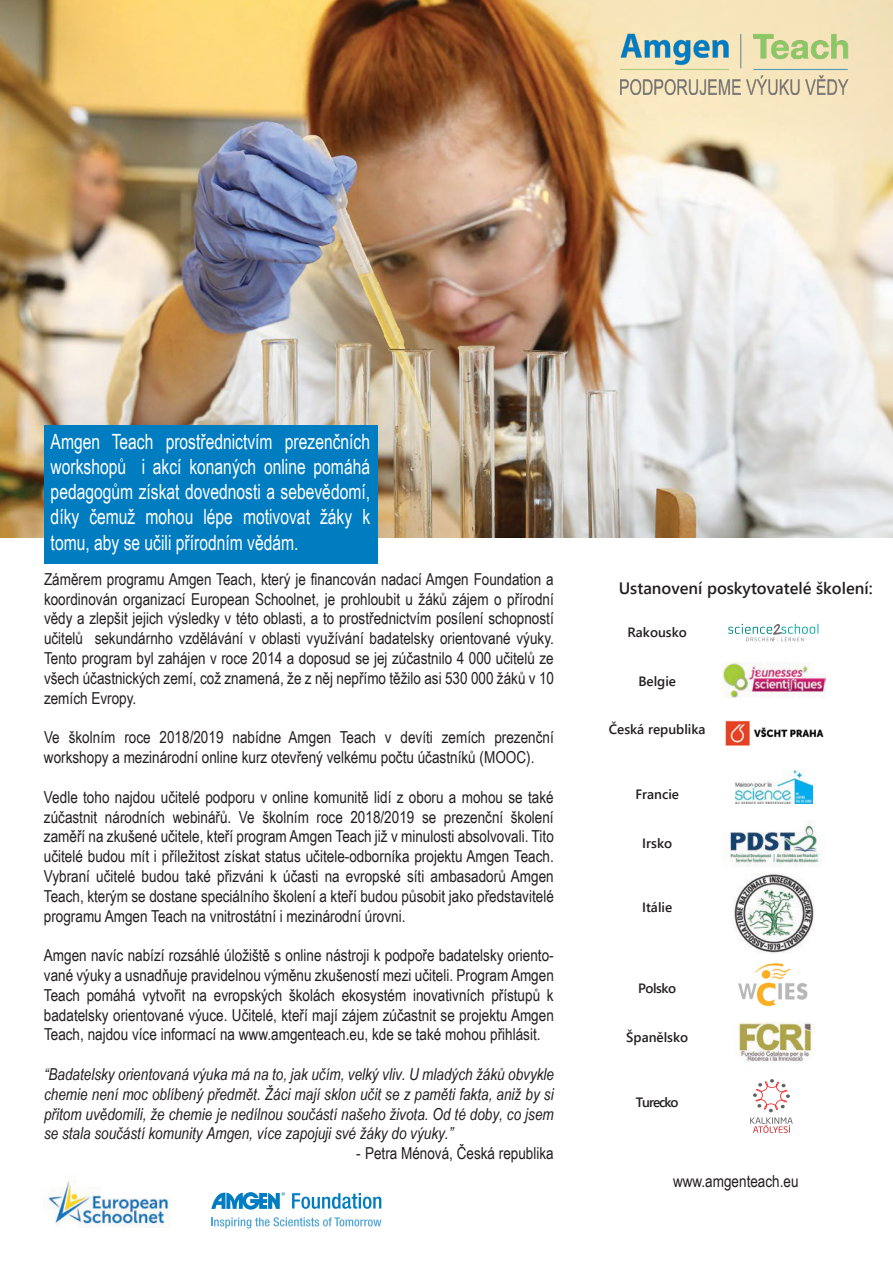
<style>
.page{position:relative;width:893px;height:1263px;background:#fff}
.page>*{position:absolute;margin:0;border:0;box-sizing:border-box;transform-origin:0 0}
.t1{font:21px/25.2px "Arial Narrow";color:#fff;text-align:justify;scale:.91 1}
.t2{font:16.5px/19.8px "Arial Narrow";color:#231f20;text-align:justify}
.t3{font:italic 16.5px/19.8px "Arial Narrow";color:#231f20;text-align:justify}
.t4{font:600 16.5px "Segoe UI";color:#231f20}
.t5{font:600 13.5px "Segoe UI";color:#231f20}
.t6{font:600 13.5px "Segoe UI";letter-spacing:-.08em;color:#231f20}
</style>
<div class="page">
<img style="left:0;top:0;width:893px;height:538px">
<svg style="left:750px;top:1079px;width:43px;height:54px"></svg>
<svg style="left:728px;top:624px;width:90px;height:17px"></svg>
<img style="left:723px;top:821px;width:98px;height:46px">
<img style="left:734px;top:873px;width:80px;height:81px">
<img style="left:725px;top:720px;width:99px;height:26px">
<img style="left:734px;top:1021px;width:80px;height:41px">
<img style="left:722px;top:663px;width:104px;height:35px">
<div style="left:44px;top:426px;width:333px;height:138px;background:#007cc1"></div>
<img style="left:736px;top:770px;width:76px;height:33px">
<img style="left:739px;top:963px;width:69px;height:44px">
<img style="left:43px;top:1175px;width:127px;height:52px">
<svg style="left:211px;top:1192px;width:74px;height:17px"></svg>
<svg style="left:292px;top:1193px;width:89px;height:16px"></svg>
<svg style="left:211px;top:1217px;width:170px;height:11px"></svg>
<img style="left:621px;top:28px;width:234px;height:67px">
<p class="t1" style="left:51px;top:428px;width:353px">Amgen Teach prostřednictvím prezenčních workshopů i akcí konaných online pomáhá pedagogům získat dovednosti a sebevědomí, díky čemuž mohou lépe motivovat žáky k tomu, aby se učili přírodním vědám.</p>
<p class="t2" style="left:44px;top:568px;width:511px">Záměrem programu Amgen Teach, který je financován nadací Amgen Foundation a koordinován organizací European Schoolnet, je prohloubit u žáků zájem o přírodní vědy a zlepšit jejich výsledky v této oblasti, a to prostřednictvím posílení schopností učitelů sekundárnho vzdělávání v oblasti využívání badatelsky orientované výuky.<br>Tento program byl zahájen v roce 2014 a doposud se jej zúčastnilo 4 000 učitelů ze všech účastnických zemí, což znamená, že z něj nepřímo těžilo asi 530 000 žáků v 10 zemích Evropy.</p>
<p class="t2" style="left:44px;top:727px;width:511px">Ve školním roce 2018/2019 nabídne Amgen Teach v devíti zemích prezenční workshopy a mezinárodní online kurz otevřený velkému počtu účastníků (MOOC).</p>
<p class="t2" style="left:44px;top:786px;width:511px">Vedle toho najdou učitelé podporu v online komunitě lidí z oboru a mohou se také zúčastnit národních webinářů. Ve školním roce 2018/2019 se prezenční školení zaměří na zkušené učitele, kteří program Amgen Teach již v minulosti absolvovali. Tito učitelé budou mít i příležitost získat status učitele-odborníka projektu Amgen Teach.<br>Vybraní učitelé budou také přizváni k účasti na evropské síti ambasadorů Amgen Teach, kterým se dostane speciálního školení a kteří budou působit jako představitelé programu Amgen Teach na vnitrostátní i mezinárodní úrovni.</p>
<p class="t2" style="left:44px;top:945px;width:511px">Amgen navíc nabízí rozsáhlé úložiště s online nástroji k podpoře badatelsky oriento&shy;vané výuky a usnadňuje pravidelnou výměnu zkušeností mezi učiteli. Program Amgen Teach pomáhá vytvořit na evropských školách ekosystém inovativních přístupů k badatelsky orientované výuce. Učitelé, kteří mají zájem zúčastnit se projektu Amgen Teach, najdou více informací na www.amgenteach.eu, kde se také mohou přihlásit.</p>
<p class="t3" style="left:44px;top:1064px;width:512px">“Badatelsky orientovaná výuka má na to, jak učím, velký vliv. U mladých žáků obvykle chemie není moc oblíbený předmět. Žáci mají sklon učit se z paměti fakta, aniž by si přitom uvědomili, že chemie je nedílnou součástí našeho života. Od té doby, co jsem se stala součástí komunity Amgen, více zapojuji své žáky do výuky.”</p>
<p class="t2" style="left:356px;top:1143px;width:199px">- Petra Ménová, Česká republika</p>
<p class="t4" style="left:619px;top:572px;width:256px">Ustanovení poskytovatelé školení:</p>
<p class="t5" style="left:627px;top:619px;width:61px">Rakousko</p>
<p class="t5" style="left:638px;top:668px;width:39px">Belgie</p>
<p class="t5" style="left:609px;top:717px;width:98px">Česká republika</p>
<p class="t5" style="left:635px;top:781px;width:45px">Francie</p>
<p class="t5" style="left:642px;top:830px;width:31px">Irsko</p>
<p class="t5" style="left:642px;top:895px;width:32px">Itálie</p>
<p class="t5" style="left:638px;top:976px;width:40px">Polsko</p>
<p class="t5" style="left:626px;top:1024px;width:64px">Španělsko</p>
<p class="t6" style="left:636px;top:1089px;width:44px">Turecko</p>
<p class="t2" style="left:673px;top:1171px;width:127px">www.amgenteach.eu</p>
</div>
